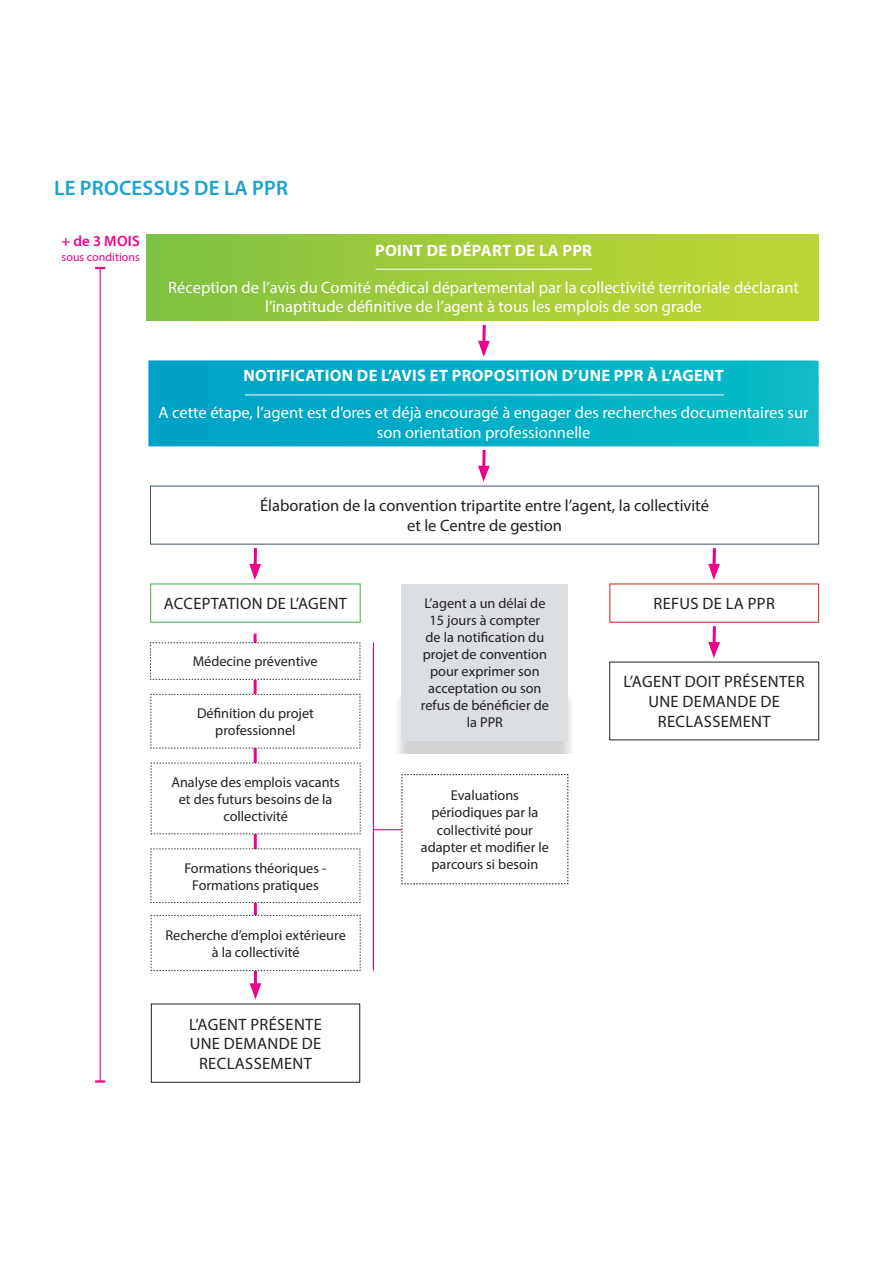
<style>
.page{position:relative;width:893px;height:1263px;background:#fff}
.page>*{position:absolute;margin:0;border:0;box-sizing:border-box;transform-origin:0 0}
.Intertitre__Niveau_1{font:600 21px "Myriad Pro";letter-spacing:.01em;color:#18a3d3}
.Paragraphe{font:16.5px/19.8px "Myriad Pro";color:#fff;text-align:center}
.Paragraphe-2{font:16.5px/19.8px "Myriad Pro";letter-spacing:.02em;color:#231f20;text-align:center}
.Paragraphe-3{font:16.5px "Myriad Pro";color:#231f20}
.Paragraphe-4{font:700 16.5px "Myriad Pro";letter-spacing:.02em;color:#fff}
.Paragraphe-5{font:600 15px "Myriad Pro";letter-spacing:.02em;color:#ed028c}
.Paragraphe-6{font:14.25px/17.1px "Myriad Pro";color:#231f20;text-align:center}
.Paragraphe-7{font:12px "Myriad Pro";color:#ed028c}
</style>
<div class="page">
<div style="left:147px;top:235px;width:672px;height:86px;background:linear-gradient(to right,#80c242,#c4d733)"></div>
<hr style="left:375px;top:269px;width:217px;height:1px;background:#fff">
<svg style="left:148px;top:360px;width:671px;height:86px;background:#04aec6"></svg>
<hr style="left:245px;top:395px;width:479px;height:1px;background:#fff">
<svg style="left:482px;top:326px;width:4px;height:15px"></svg>
<svg style="left:478px;top:341px;width:12px;height:16px"></svg>
<svg style="left:482px;top:451px;width:4px;height:15px"></svg>
<svg style="left:478px;top:466px;width:12px;height:16px"></svg>
<hr style="left:254px;top:550px;width:3px;height:20px;background:#ed028c">
<svg style="left:249px;top:564px;width:12px;height:16px"></svg>
<svg style="left:712px;top:550px;width:4px;height:14px"></svg>
<svg style="left:708px;top:564px;width:12px;height:16px"></svg>
<svg style="left:712px;top:628px;width:4px;height:14px"></svg>
<svg style="left:708px;top:642px;width:12px;height:16px"></svg>
<hr style="left:254px;top:633px;width:3px;height:356px;background:#ed028c">
<svg style="left:250px;top:983px;width:11px;height:16px"></svg>
<svg style="left:150px;top:642px;width:211px;height:38px"></svg>
<svg style="left:151px;top:694px;width:210px;height:55px"></svg>
<svg style="left:151px;top:763px;width:210px;height:71px"></svg>
<svg style="left:151px;top:848px;width:210px;height:55px"></svg>
<svg style="left:151px;top:915px;width:210px;height:56px"></svg>
<div style="left:393px;top:580px;width:183px;height:173px;background:#231f20;opacity:.2"></div>
<div style="left:402px;top:584px;width:166px;height:157px;background:#dbdfe2"></div>
<hr style="left:373px;top:643px;width:1px;height:328px;background:#ed028c">
<hr style="left:100px;top:268px;width:1px;height:813px;background:#ed028c">
<svg style="left:95px;top:267px;width:10px;height:2px"></svg>
<svg style="left:95px;top:1080px;width:10px;height:2px"></svg>
<svg style="left:374px;top:774px;width:195px;height:110px"></svg>
<p class="Intertitre__Niveau_1" style="left:54px;top:174px;width:235px">LE PROCESSUS DE LA PPR</p>
<p class="Paragraphe-5" style="left:61px;top:232px;width:80px">+ de 3 MOIS</p>
<p class="Paragraphe-7" style="left:62px;top:249px;width:80px">sous conditions</p>
<p class="Paragraphe-4" style="left:375px;top:240px;width:218px">POINT DE DÉPART DE LA PPR</p>
<p class="Paragraphe" style="left:168px;top:277px;width:632px">Réception de l’avis du Comité médical départemental par la collectivité territoriale déclarant l’inaptitude définitive de l’agent à tous les emplois de son grade</p>
<p class="Paragraphe-4" style="left:243px;top:365px;width:482px">NOTIFICATION DE L’AVIS ET PROPOSITION D’UNE PPR À L’AGENT</p>
<p class="Paragraphe" style="left:159px;top:402px;width:651px">A cette étape, l’agent est d’ores et déjà encouragé à engager des recherches documentaires sur son orientation professionnelle</p>
<p class="Paragraphe-3" style="left:260px;top:496px;width:450px">Élaboration de la convention tripartite entre l’agent, la collectivité</p>
<p class="Paragraphe-3" style="left:407px;top:515px;width:156px">et le Centre de gestion</p>
<p class="Paragraphe-2" style="left:164px;top:594px;width:185px">ACCEPTATION DE L’AGENT</p>
<p class="Paragraphe-6" style="left:193px;top:653px;width:127px">Médecine préventive</p>
<p class="Paragraphe-6" style="left:197px;top:704px;width:118px">Définition du projet professionnel</p>
<p class="Paragraphe-6" style="left:171px;top:773px;width:170px">Analyse des emplois vacants et des futurs besoins de la collectivité</p>
<p class="Paragraphe-6" style="left:184px;top:859px;width:143px">Formations théoriques -<br>Formations pratiques</p>
<p class="Paragraphe-6" style="left:166px;top:926px;width:182px">Recherche d’emploi extérieure à la collectivité</p>
<p class="Paragraphe-2" style="left:189px;top:1014px;width:134px">L’AGENT PRÉSENTE<br>UNE DEMANDE DE<br>RECLASSEMENT</p>
<p class="Paragraphe-6" style="left:421px;top:594px;width:129px">L’agent a un délai de<br>15 jours à compter de la notification du projet de convention pour exprimer son acceptation ou son refus de bénéficier de la PPR</p>
<p class="Paragraphe-6" style="left:421px;top:787px;width:130px">Evaluations périodiques par la collectivité pour adapter et modifier le parcours si besoin</p>
<p class="Paragraphe-2" style="left:653px;top:594px;width:123px">REFUS DE LA PPR</p>
<p class="Paragraphe-2" style="left:624px;top:672px;width:183px">L’AGENT DOIT PRÉSENTER<br>UNE DEMANDE DE<br>RECLASSEMENT</p>
</div>
